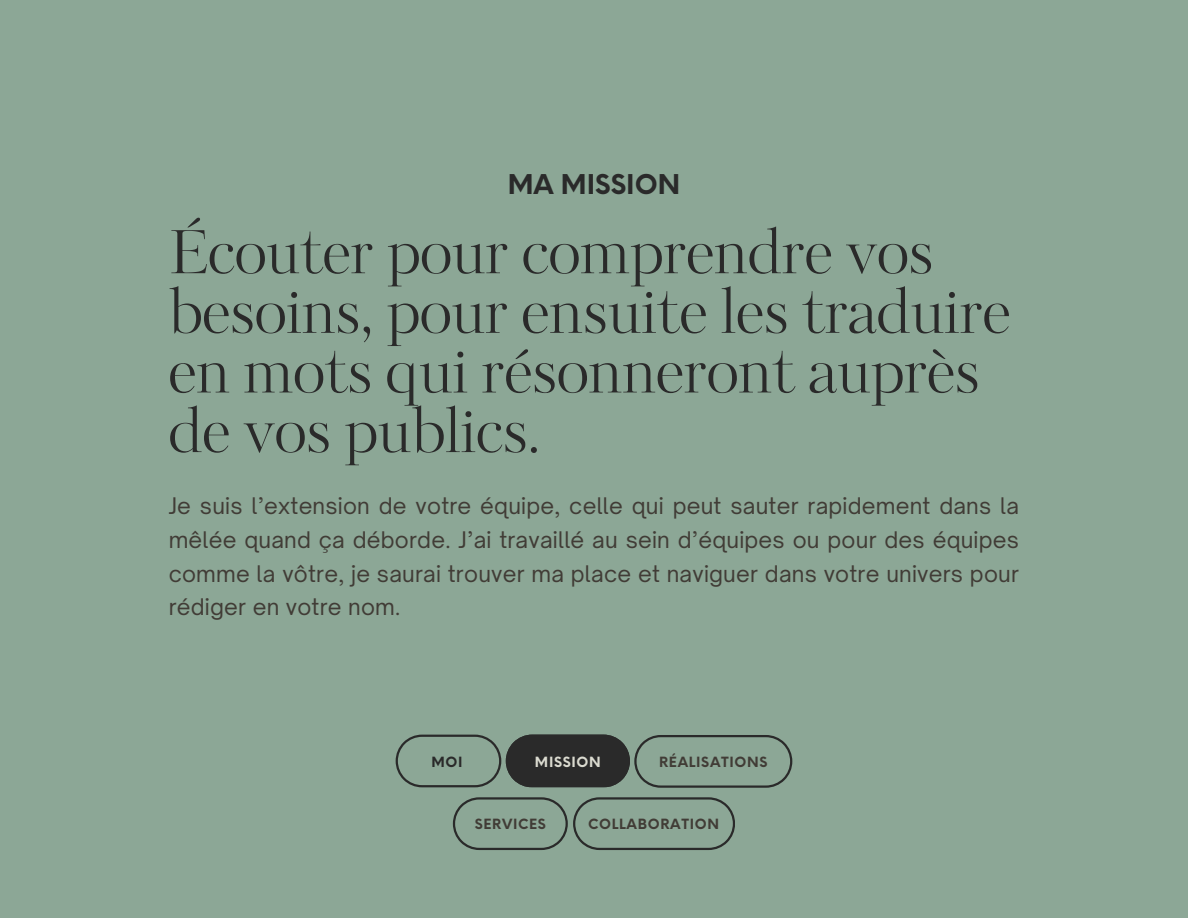
<style>
.page{position:relative;width:1188px;height:918px;background:#8ca796}
.page>*{position:absolute;margin:0;border:0;box-sizing:border-box;transform-origin:0 0}
.t1{font:59.55px/59.7px "Kudryashev Display Contrast";color:#2a2a2a}
.t2{font:700 26.55px "Neue Einstellung";color:#2a2a2a}
.t3{font:21.9px/33.8px "Open Sauce One";letter-spacing:.01em;color:#413c36;text-align:justify}
.t4{font:700 13.8px "Neue Einstellung";letter-spacing:.05em;color:#413c36}
.t5{font:700 13.8px "Neue Einstellung";letter-spacing:.05em;color:#dbdbd0}
.t6{font:700 13.8px "Neue Einstellung";color:#2a2a2a}
</style>
<div class="page">
<svg style="left:453px;top:797px;width:282px;height:53px"></svg>
<svg style="left:396px;top:735px;width:396px;height:53px"></svg>
<h1 class="t2" style="left:508px;top:160px;width:174px">MA MISSION</h1>
<h2 class="t1" style="left:169px;top:227px;width:843px">Écouter pour comprendre vos besoins, pour ensuite les traduire en mots qui résonneront auprès de vos publics.</h2>
<p class="t3" style="left:169px;top:489px;width:852px">Je suis l’extension de votre équipe, celle qui peut sauter rapidement dans la mêlée quand ça déborde. J’ai travaillé au sein d’équipes ou pour des équipes comme la vôtre, je saurai trouver ma place et naviguer dans votre univers pour rédiger en votre nom.</p>
<h3 class="t6" style="left:431px;top:749px;width:33px">MOI</h3>
<h4 class="t5" style="left:535px;top:749px;width:67px">MISSION</h4>
<h4 class="t4" style="left:659px;top:749px;width:110px">RÉALISATIONS</h4>
<h4 class="t4" style="left:475px;top:812px;width:73px">SERVICES</h4>
<p class="t4" style="left:588px;top:812px;width:132px">COLLABORATION</p>
</div>
